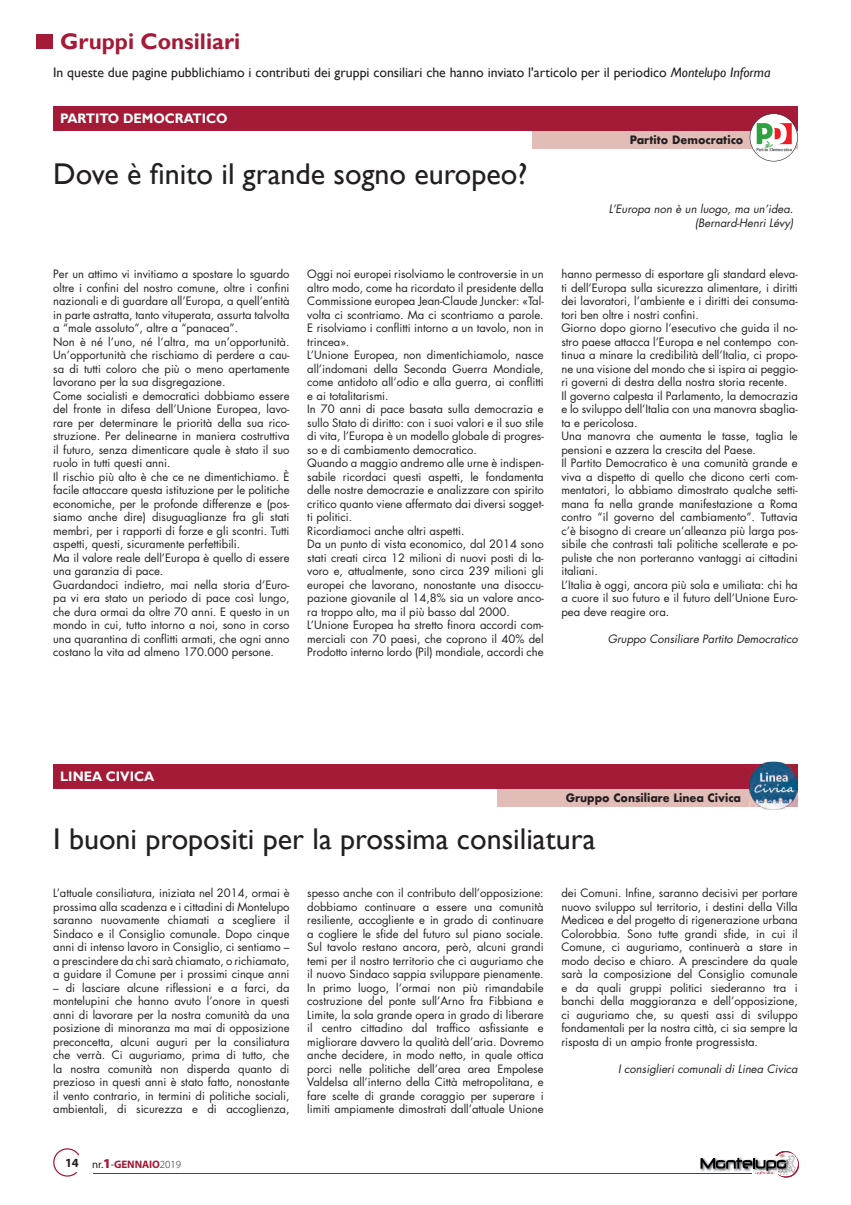
<style>
.page{position:relative;width:851px;height:1205px;background:#fff}
.page>*{position:absolute;margin:0;border:0;box-sizing:border-box;transform-origin:0 0}
.t1{font:30px "Gill Sans";color:#231f20}
.t2{font:700 22.5px "Gill Sans";color:#a41b37}
.t3{font:13.75px "Gill Sans";color:#231f20}
.t4{font:700 13.75px "Gill Sans";color:#fff;scale:.95 1}
.t5{font:11.25px/13.5px "Futura";color:#231f20;text-align:justify}
.t6{font:italic 11.25px/13.5px "Futura";color:#231f20;text-align:right}
.t7{font:700 11.25px "Futura";color:#231f20;scale:.95 1}
.t8{font:700 10.88px "Myriad Pro";letter-spacing:-.005em;color:#a41b37}
.s1{font-style:italic}
.s2{font-size:12.5px;color:#231f20}
.s3{font-weight:400;color:#231f20}
.s4{font-weight:900;font-size:13.62px}
.s5{font-weight:300;color:#231f20}
</style>
<div class="page">
<svg style="left:53px;top:1148px;width:26px;height:28px"></svg>
<svg style="left:700px;top:1151px;width:99px;height:26px"></svg>
<hr style="left:93px;top:1172px;width:658px;height:1px;background:#a41b37">
<div style="left:37px;top:34px;width:16px;height:15px;background:#a41b37"></div>
<div style="left:497px;top:789px;width:300px;height:17px;background:#e2bcb7"></div>
<div style="left:53px;top:764px;width:744px;height:25px;background:#a41b38"></div>
<img style="left:749px;top:762px;width:48px;height:47px">
<img style="left:749px;top:764px;width:48px;height:42px">
<div style="left:531px;top:131px;width:266px;height:18px;background:#e2bcb7"></div>
<div style="left:53px;top:106px;width:744px;height:25px;background:#a41b38"></div>
<svg style="left:749px;top:113px;width:48px;height:48px"></svg>
<h2 class="t2" style="left:60px;top:27px;width:181px">Gruppi Consiliari</h2>
<p class="t3" style="left:53px;top:64px;width:718px">In queste due pagine pubblichiamo i contributi dei gruppi consiliari che hanno inviato l'articolo per il periodico <span class="s1">Montelupo Informa</span></p>
<p class="t4" style="left:60px;top:110px;width:178px">PARTITO DEMOCRATICO</p>
<h1 class="t1" style="left:53px;top:156px;width:475px">Dove è finito il grande sogno europeo?</h1>
<p class="t7" style="left:629px;top:131px;width:121px">Partito Democratico</p>
<p class="t6" style="left:608px;top:203px;width:186px">L’Europa non è un luogo, ma un’idea. (Bernard-Henri Lévy)</p>
<p class="t5" style="left:53px;top:267px;width:238px;text-align:left">Per un attimo vi invitiamo a spostare lo sguardo oltre i confini del nostro comune, oltre i confini nazionali e di guardare all’Europa, a quell’entità in parte astratta, tanto vituperata, assurta talvolta a “male assoluto”, altre a “panacea”.<br>Non è né l’uno, né l’altra, ma un’opportunità.<br>Un’opportunità che rischiamo di perdere a cau&shy;sa di tutti coloro che più o meno apertamente lavorano per la sua disgregazione.<br>Come socialisti e democratici dobbiamo essere del fronte in difesa dell’Unione Europea, lavo&shy;rare per determinare le priorità della sua rico&shy;struzione. Per delinearne in maniera costruttiva il futuro, senza dimenticare quale è stato il suo ruolo in tutti questi anni.<br>Il rischio più alto è che ce ne dimentichiamo. È facile attaccare questa istituzione per le politiche economiche, per le profonde differenze e (pos&shy;siamo anche dire) disuguaglianze fra gli stati membri, per i rapporti di forze e gli scontri. Tutti aspetti, questi, sicuramente perfettibili.<br>Ma il valore reale dell’Europa è quello di essere una garanzia di pace.<br>Guardandoci indietro, mai nella storia d’Euro&shy;pa vi era stato un periodo di pace così lungo, che dura ormai da oltre 70 anni. E questo in un mondo in cui, tutto intorno a noi, sono in corso una quarantina di conflitti armati, che ogni anno costano la vita ad almeno 170.000 persone.</p>
<p class="t5" style="left:307px;top:267px;width:238px;text-align:left">Oggi noi europei risolviamo le controversie in un altro modo, come ha ricordato il presidente della Commissione europea Jean-Claude Juncker: «Tal&shy;volta ci scontriamo. Ma ci scontriamo a parole.<br>E risolviamo i conflitti intorno a un tavolo, non in trincea».<br>L’Unione Europea, non dimentichiamolo, nasce all’indomani della Seconda Guerra Mondiale, come antidoto all’odio e alla guerra, ai conflitti e ai totalitarismi.<br>In 70 anni di pace basata sulla democrazia e sullo Stato di diritto: con i suoi valori e il suo stile di vita, l’Europa è un modello globale di progres&shy;so e di cambiamento democratico.<br>Quando a maggio andremo alle urne è indispen&shy;sabile ricordaci questi aspetti, le fondamenta delle nostre democrazie e analizzare con spirito critico quanto viene affermato dai diversi sogget&shy;ti politici.<br>Ricordiamoci anche altri aspetti.<br>Da un punto di vista economico, dal 2014 sono stati creati circa 12 milioni di nuovi posti di la&shy;voro e, attualmente, sono circa 239 milioni gli europei che lavorano, nonostante una disoccu&shy;pazione giovanile al 14,8% sia un valore anco&shy;ra troppo alto, ma il più basso dal 2000.<br>L’Unione Europea ha stretto finora accordi com&shy;merciali con 70 paesi, che coprono il 40% del Prodotto interno lordo (Pil) mondiale, accordi che</p>
<p class="t5" style="left:561px;top:267px;width:238px;text-align:left">hanno permesso di esportare gli standard eleva&shy;ti dell’Europa sulla sicurezza alimentare, i diritti dei lavoratori, l’ambiente e i diritti dei consuma&shy;tori ben oltre i nostri confini.<br>Giorno dopo giorno l’esecutivo che guida il no&shy;stro paese attacca l’Europa e nel contempo con&shy;tinua a minare la credibilità dell’Italia, ci propo&shy;ne una visione del mondo che si ispira ai peggio&shy;ri governi di destra della nostra storia recente.<br>Il governo calpesta il Parlamento, la democrazia e lo sviluppo dell’Italia con una manovra sbaglia&shy;ta e pericolosa.<br>Una manovra che aumenta le tasse, taglia le pensioni e azzera la crescita del Paese.<br>Il Partito Democratico è una comunità grande e viva a dispetto di quello che dicono certi com&shy;mentatori, lo abbiamo dimostrato qualche setti&shy;mana fa nella grande manifestazione a Roma contro “il governo del cambiamento”. Tuttavia c’è bisogno di creare un’alleanza più larga pos&shy;sibile che contrasti tali politiche scellerate e po&shy;puliste che non porteranno vantaggi ai cittadini italiani.<br>L’Italia è oggi, ancora più sola e umiliata: chi ha a cuore il suo futuro e il futuro dell’Unione Euro&shy;pea deve reagire ora.</p>
<p class="t6" style="left:607px;top:632px;width:191px">Gruppo Consiliare Partito Democratico</p>
<p class="t4" style="left:60px;top:768px;width:100px">LINEA CIVICA</p>
<p class="t7" style="left:565px;top:789px;width:186px">Gruppo Consiliare Linea Civica</p>
<h1 class="t1" style="left:53px;top:821px;width:543px">I buoni propositi per la prossima consiliatura</h1>
<p class="t5" style="left:53px;top:886px;width:238px">L’attuale consiliatura, iniziata nel 2014, ormai è prossima alla scadenza e i cittadini di Montelupo saranno nuovamente chiamati a scegliere il Sindaco e il Consiglio comunale. Dopo cinque anni di intenso lavoro in Consiglio, ci sentiamo – a prescindere da chi sarà chiamato, o richiamato, a guidare il Comune per i prossimi cinque anni</p>
<p class="t5" style="left:53px;top:981px;width:238px">– di lasciare alcune riflessioni e a farci, da montelupini che hanno avuto l’onore in questi anni di lavorare per la nostra comunità da una posizione di minoranza ma mai di opposizione preconcetta, alcuni auguri per la consiliatura che verrà. Ci auguriamo, prima di tutto, che la nostra comunità non disperda quanto di prezioso in questi anni è stato fatto, nonostante il vento contrario, in termini di politiche sociali, ambientali, di sicurezza e di accoglienza,</p>
<p class="t8" style="left:65px;top:1157px;width:117px"><span class="s2">14</span> <span class="s3">nr.</span><span class="s4">1</span><span class="s3">-</span>GENNAIO<span class="s5">2019</span></p>
<p class="t5" style="left:307px;top:886px;width:238px">spesso anche con il contributo dell’opposizione: dobbiamo continuare a essere una comunità resiliente, accogliente e in grado di continuare a cogliere le sfide del futuro sul piano sociale.<br>Sul tavolo restano ancora, però, alcuni grandi temi per il nostro territorio che ci auguriamo che il nuovo Sindaco sappia sviluppare pienamente.<br>In primo luogo, l’ormai non più rimandabile costruzione del ponte sull’Arno fra Fibbiana e Limite, la sola grande opera in grado di liberare il centro cittadino dal traffico asfissiante e migliorare davvero la qualità dell’aria. Dovremo anche decidere, in modo netto, in quale ottica porci nelle politiche dell’area area Empolese Valdelsa all’interno della Città metropolitana, e fare scelte di grande coraggio per superare i limiti ampiamente dimostrati dall’attuale Unione</p>
<p class="t5" style="left:561px;top:886px;width:238px">dei Comuni. Infine, saranno decisivi per portare nuovo sviluppo sul territorio, i destini della Villa Medicea e del progetto di rigenerazione urbana Colorobbia. Sono tutte grandi sfide, in cui il Comune, ci auguriamo, continuerà a stare in modo deciso e chiaro. A prescindere da quale sarà la composizione del Consiglio comunale e da quali gruppi politici siederanno tra i banchi della maggioranza e dell’opposizione, ci auguriamo che, su questi assi di sviluppo fondamentali per la nostra città, ci sia sempre la risposta di un ampio fronte progressista.</p>
<p class="t6" style="left:618px;top:1062px;width:181px">I consiglieri comunali di Linea Civica</p>
</div>
